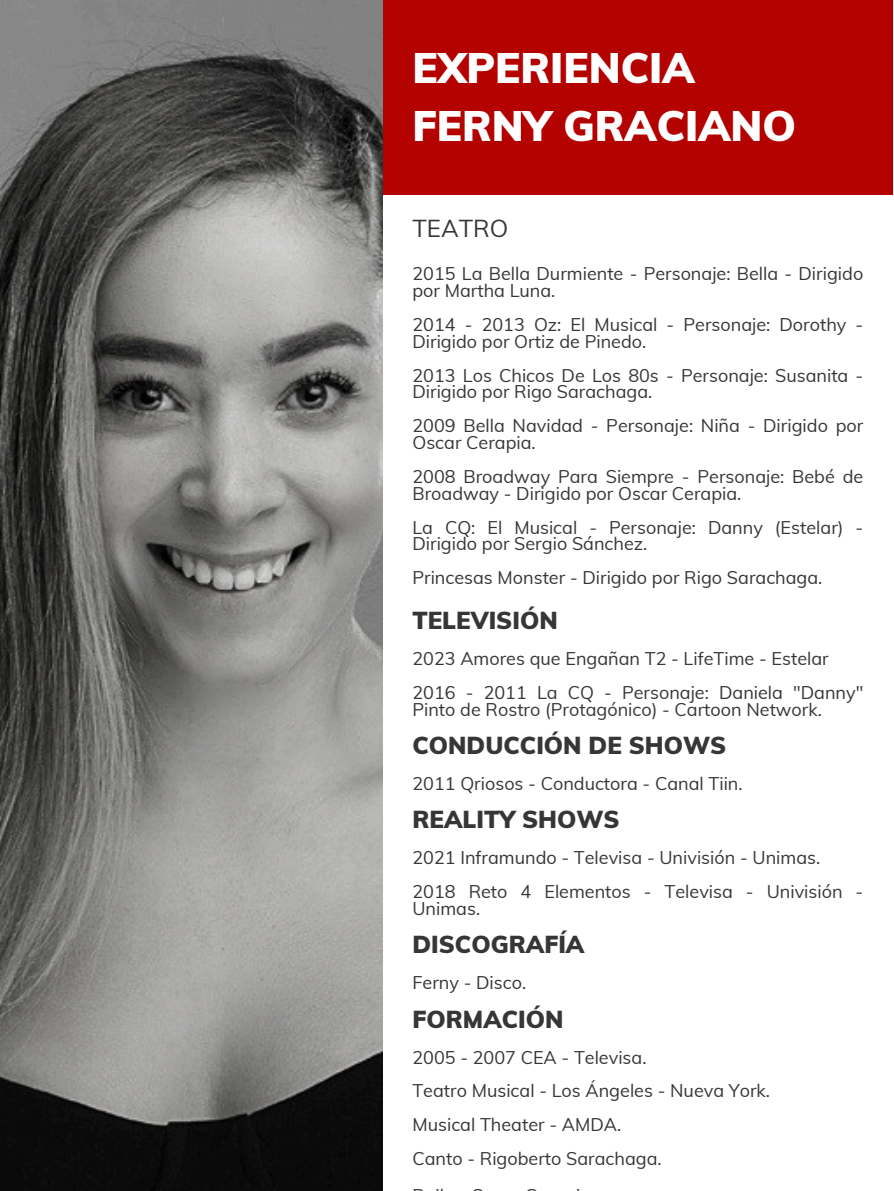
<style>
.page{position:relative;width:894px;height:1191px;background:#fff}
.page>*{position:absolute;margin:0;border:0;box-sizing:border-box;transform-origin:0 0}
.t1{font:900 41.7px/57.8px "Muli";color:#fff}
.t2{font:900 24px "Muli";color:#363636}
.t3{font:24px "Muli";color:#363636}
.t4{font:18px/16.8px "Muli";color:#363636}
</style>
<div class="page">
<div style="left:370px;top:0;width:523px;height:195px;background:#b30200"></div>
<img style="left:0;top:0;width:382px;height:1190px">
<h1 class="t1" style="left:412px;top:39px;width:385px">EXPERIENCIA<br>FERNY GRACIANO</h1>
<h2 class="t3" style="left:412px;top:213px;width:97px">TEATRO</h2>
<p class="t4" style="left:412px;top:265px;width:452px">2015 La Bella Durmiente - Personaje: Bella - Dirigido por Martha Luna.</p>
<p class="t4" style="left:412px;top:315px;width:452px">2014 - 2013 Oz: El Musical - Personaje: Dorothy -<br>Dirigido por Ortiz de Pinedo.</p>
<p class="t4" style="left:412px;top:366px;width:452px">2013 Los Chicos De Los 80s - Personaje: Susanita -<br>Dirigido por Rigo Sarachaga.</p>
<p class="t4" style="left:412px;top:417px;width:452px">2009 Bella Navidad - Personaje: Niña - Dirigido por<br>Oscar Cerapia.</p>
<p class="t4" style="left:412px;top:467px;width:452px">2008 Broadway Para Siempre - Personaje: Bebé de<br>Broadway - Dirigido por Oscar Cerapia.</p>
<p class="t4" style="left:412px;top:518px;width:452px">La CQ: El Musical - Personaje: Danny (Estelar) -<br>Dirigido por Sergio Sánchez.</p>
<p class="t4" style="left:412px;top:569px;width:411px">Princesas Monster - Dirigido por Rigo Sarachaga.</p>
<h2 class="t2" style="left:412px;top:605px;width:147px">TELEVISIÓN</h2>
<p class="t4" style="left:412px;top:641px;width:452px;line-height:33.8px">2023 Amores que Engañan T2 - LifeTime - Estelar<br>2016 - 2011 La CQ - Personaje: Daniela "Danny"</p>
<p class="t4" style="left:412px;top:700px;width:411px">Pinto de Rostro (Protagónico) - Cartoon Network.</p>
<h2 class="t2" style="left:412px;top:730px;width:315px">CONDUCCIÓN DE SHOWS</h2>
<p class="t4" style="left:412px;top:774px;width:331px">2011 Qriosos - Conductora - Canal Tiin.</p>
<h2 class="t2" style="left:412px;top:804px;width:209px">REALITY SHOWS</h2>
<p class="t4" style="left:412px;top:840px;width:452px;line-height:33.8px">2021 Inframundo - Televisa - Univisión - Unimas.<br>2018 Reto 4 Elementos - Televisa - Univisión -</p>
<p class="t4" style="left:412px;top:899px;width:69px">Unimas.</p>
<h2 class="t2" style="left:412px;top:929px;width:173px">DISCOGRAFÍA</h2>
<p class="t4" style="left:412px;top:974px;width:115px">Ferny - Disco.</p>
<h2 class="t2" style="left:412px;top:1003px;width:153px">FORMACIÓN</h2>
<p class="t4" style="left:412px;top:1039px;width:359px;line-height:33.8px">2005 - 2007 CEA - Televisa.<br>Teatro Musical - Los Ángeles - Nueva York.<br>Musical Theater - AMDA.<br>Canto - Rigoberto Sarachaga.</p>
</div>
